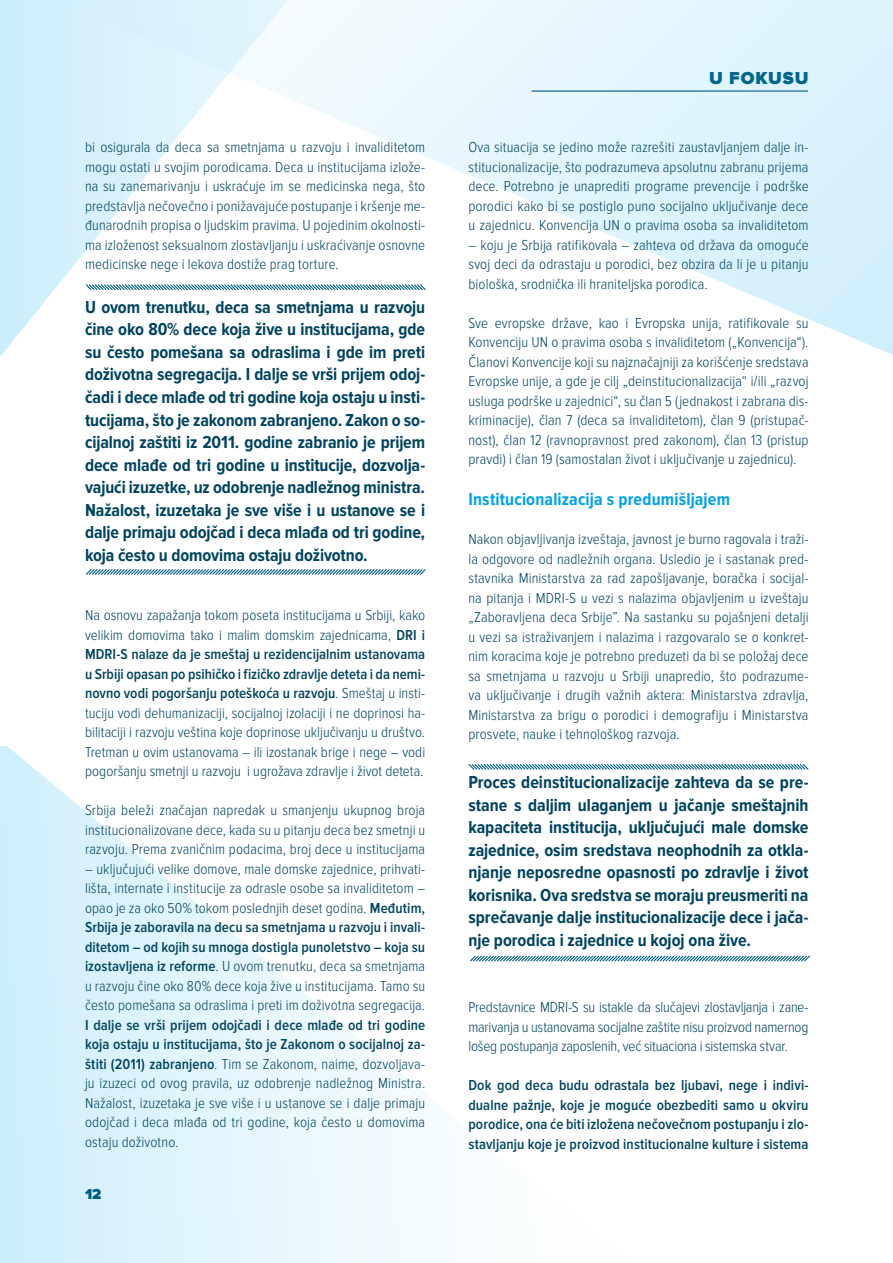
<style>
.page{position:relative;width:893px;height:1263px;background:#fff}
.page>*{position:absolute;margin:0;border:0;box-sizing:border-box;transform-origin:0 0}
.t1{font:700 18px/22.5px "Proxima Nova Cond";letter-spacing:-.005em;color:#00445f;text-align:justify}
.t2{font:700 18px "Proxima Nova Cond";letter-spacing:.01em;color:#01a2e8}
.t3{font:900 18px "Proxima Nova";letter-spacing:.045em;color:#00668e}
.t4{font:300 15px/19.5px "Proxima Nova Cond";letter-spacing:.005em;color:#00445f;text-align:justify}
.t5{font:600 15px/19.5px "Proxima Nova Cond";letter-spacing:.005em;color:#00445f;text-align:justify}
.t6{font:900 15px "Proxima Nova";color:#005c86}
.s1{font-weight:600}
</style>
<div class="page">
<svg style="left:288px;top:0;width:605px;height:355px"></svg>
<svg style="left:0;top:746px;width:435px;height:517px"></svg>
<hr style="left:531px;top:90px;width:277px;height:2px;background:#005c86">
<svg style="left:0;top:0;width:288px;height:357px"></svg>
<svg style="left:84px;top:283px;width:343px;height:8px"></svg>
<svg style="left:85px;top:569px;width:341px;height:6px;background:#8bb4c7"></svg>
<svg style="left:468px;top:764px;width:341px;height:6px;background:#8bb4c7"></svg>
<svg style="left:470px;top:955px;width:340px;height:7px"></svg>
<p class="t4" style="left:85px;top:138px;width:342px">bi osigurala da deca sa smetnjama u razvoju i invaliditetom mogu ostati u svojim porodicama. Deca u institucijama izlože&shy;na su zanemarivanju i uskraćuje im se medicinska nega, što predstavlja nečovečno i ponižavajuće postupanje i kršenje me&shy;đunarodnih propisa o ljudskim pravima. U pojedinim okolnosti&shy;ma izloženost seksualnom zlostavljanju i uskraćivanje osnovne medicinske nege i lekova dostiže prag torture.</p>
<p class="t1" style="left:85px;top:296px;width:342px">U ovom trenutku, deca sa smetnjama u razvoju čine oko 80% dece koja žive u institucijama, gde su često pomešana sa odraslima i gde im preti doživotna segregacija. I dalje se vrši prijem odoj&shy;čadi i dece mlađe od tri godine koja ostaju u insti&shy;tucijama, što je zakonom zabranjeno. Zakon o so&shy;cijalnoj zaštiti iz 2011. godine zabranio je prijem dece mlađe od tri godine u institucije, dozvolja&shy;vajući izuzetke, uz odobrenje nadležnog ministra.<br>Nažalost, izuzetaka je sve više i u ustanove se i dalje primaju odojčad i deca mlađa od tri godine, koja često u domovima ostaju doživotno.</p>
<p class="t4" style="left:85px;top:606px;width:342px">Na osnovu zapažanja tokom poseta institucijama u Srbiji, kako velikim domovima tako i malim domskim zajednicama, <span class="s1">DRI i MDRI-S nalaze da je smeštaj u rezidencijalnim ustanovama u Srbiji opasan po psihičko i fizičko zdravlje deteta i da nemi&shy;novno vodi pogoršanju poteškoća u razvoju</span>. Smeštaj u insti&shy;tuciju vodi dehumanizaciji, socijalnoj izolaciji i ne doprinosi ha&shy;bilitaciji i razvoju veština koje doprinose uključivanju u društvo.<br>Tretman u ovim ustanovama – ili izostanak brige i nege – vodi pogoršanju smetnji u razvoju i ugrožava zdravlje i život deteta.</p>
<p class="t4" style="left:85px;top:801px;width:342px">Srbija beleži značajan napredak u smanjenju ukupnog broja institucionalizovane dece, kada su u pitanju deca bez smetnji u razvoju. Prema zvaničnim podacima, broj dece u institucijama</p>
<p class="t4" style="left:85px;top:859px;width:342px">– uključujući velike domove, male domske zajednice, prihvati&shy;lišta, internate i institucije za odrasle osobe sa invaliditetom – opao je za oko 50% tokom poslednjih deset godina. <span class="s1">Međutim, Srbija je zaboravila na decu sa smetnjama u razvoju i invali&shy;ditetom – od kojih su mnoga dostigla punoletstvo – koja su izostavljena iz reforme</span>. U ovom trenutku, deca sa smetnjama u razvoju čine oko 80% dece koja žive u institucijama. Tamo su često pomešana sa odraslima i preti im doživotna segregacija.</p>
<p class="t4" style="left:85px;top:1015px;width:342px"><span class="s1">I dalje se vrši prijem odojčadi i dece mlađe od tri godine koja ostaju u institucijama, što je Zakonom o socijalnoj za&shy;štiti (2011) zabranjeno</span>. Tim se Zakonom, naime, dozvoljava&shy;ju izuzeci od ovog pravila, uz odobrenje nadležnog Ministra.<br>Nažalost, izuzetaka je sve više i u ustanove se i dalje primaju odojčad i deca mlađa od tri godine, koja često u domovima ostaju doživotno.</p>
<p class="t6" style="left:85px;top:1186px;width:18px">12</p>
<p class="t3" style="left:709px;top:68px;width:101px">U FOKUSU</p>
<p class="t4" style="left:468px;top:138px;width:342px">Ova situacija se jedino može razrešiti zaustavljanjem dalje in&shy;stitucionalizacije, što podrazumeva apsolutnu zabranu prijema dece. Potrebno je unaprediti programe prevencije i podrške porodici kako bi se postiglo puno socijalno uključivanje dece u zajednicu. Konvencija UN o pravima osoba sa invaliditetom</p>
<p class="t4" style="left:468px;top:235px;width:342px">– koju je Srbija ratifikovala – zahteva od država da omoguće svoj deci da odrastaju u porodici, bez obzira da li je u pitanju biološka, srodnička ili hraniteljska porodica.</p>
<p class="t4" style="left:468px;top:313px;width:342px">Sve evropske države, kao i Evropska unija, ratifikovale su Konvenciju UN o pravima osoba s invaliditetom („Konvencija“).<br>Članovi Konvencije koji su najznačajniji za korišćenje sredstava Evropske unije, a gde je cilj „deinstitucionalizacija“ i/ili „razvoj usluga podrške u zajednici“, su član 5 (jednakost i zabrana dis&shy;kriminacije), član 7 (deca sa invaliditetom), član 9 (pristupač&shy;nost), član 12 (ravnopravnost pred zakonom), član 13 (pristup pravdi) i član 19 (samostalan život i uključivanje u zajednicu).</p>
<p class="t2" style="left:468px;top:489px;width:263px">Institucionalizacija s predumišljajem</p>
<p class="t4" style="left:468px;top:530px;width:342px">Nakon objavljivanja izveštaja, javnost je burno ragovala i traži&shy;la odgovore od nadležnih organa. Usledio je i sastanak pred&shy;stavnika Ministarstva za rad zapošljavanje, boračka i socijal&shy;na pitanja i MDRI-S u vezi s nalazima objavljenim u izveštaju „Zaboravljena deca Srbije”. Na sastanku su pojašnjeni detalji u vezi sa istraživanjem i nalazima i razgovaralo se o konkret&shy;nim koracima koje je potrebno preduzeti da bi se položaj dece sa smetnjama u razvoju u Srbiji unapredio, što podrazume&shy;va uključivanje i drugih važnih aktera: Ministarstva zdravlja, Ministarstva za brigu o porodici i demografiju i Ministarstva prosvete, nauke i tehnološkog razvoja.</p>
<p class="t1" style="left:468px;top:772px;width:342px">Proces deinstitucionalizacije zahteva da se pre&shy;stane s daljim ulaganjem u jačanje smeštajnih kapaciteta institucija, uključujući male domske zajednice, osim sredstava neophodnih za otkla&shy;njanje neposredne opasnosti po zdravlje i život korisnika. Ova sredstva se moraju preusmeriti na sprečavanje dalje institucionalizacije dece i jača&shy;nje porodica i zajednice u kojoj ona žive.</p>
<p class="t4" style="left:468px;top:998px;width:342px">Predstavnice MDRI-S su istakle da slučajevi zlostavljanja i zane&shy;marivanja u ustanovama socijalne zaštite nisu proizvod namernog lošeg postupanja zaposlenih, već situaciona i sistemska stvar.</p>
<p class="t5" style="left:468px;top:1076px;width:342px">Dok god deca budu odrastala bez ljubavi, nege i indivi&shy;dualne pažnje, koje je moguće obezbediti samo u okviru porodice, ona će biti izložena nečovečnom postupanju i zlo&shy;stavljanju koje je proizvod institucionalne kulture i sistema</p>
</div>
